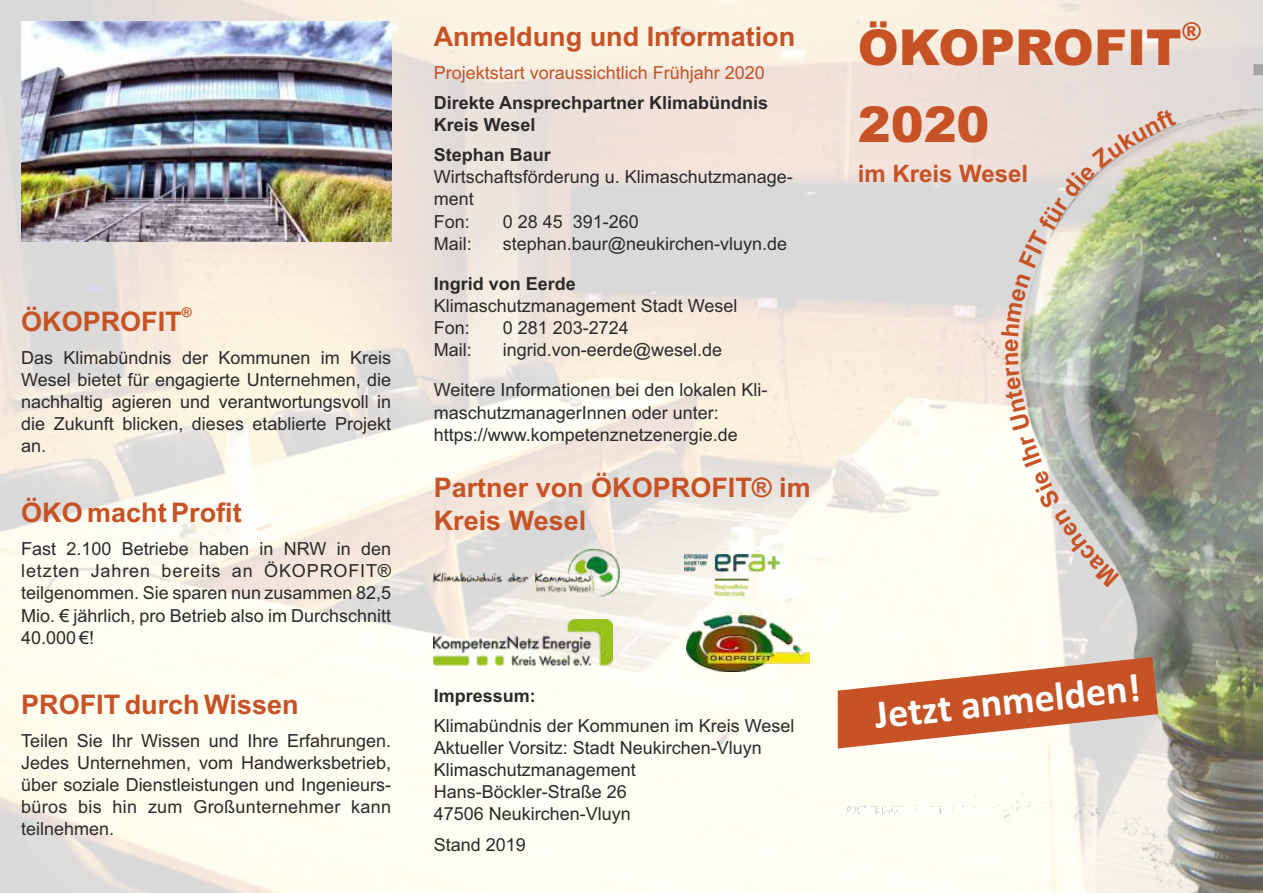
<style>
.page{position:relative;width:1263px;height:893px;background:#fff}
.page>*{position:absolute;margin:0;border:0;box-sizing:border-box;transform-origin:0 0}
.t1{font:900 49.5px/76.7px "Arial";color:#c65225}
.t2{font:700 40.2px "Calibri";color:#fefefe}
.t3{font:700 27px/33.2px "Arial";color:#c65225}
.t4{font:900 24.75px "Arial";color:#c65225}
.t5{font:700 24px "Arial";color:#c65225}
.t6{font:18px/22px "Arial";color:#2b2a29}
.t7{font:700 18px/22px "Arial";color:#2b2a29}
.t8{font:18px "Arial";color:#c65225}
.t9{font:700 13.5px "Arial";color:#c65225}
</style>
<div class="page">
<img style="left:0;top:0;width:1263px;height:893px">
<img style="left:686px;top:615px;width:123px;height:56px">
<img style="left:684px;top:555px;width:95px;height:41px">
<img style="left:845px;top:805px;width:138px;height:9px">
<img style="left:434px;top:549px;width:186px;height:48px">
<img style="left:21px;top:21px;width:370px;height:220px">
<img style="left:434px;top:619px;width:179px;height:46px">
<svg style="left:838px;top:657px;width:320px;height:91px"></svg>
<img style="left:1001px;top:108px;width:175px;height:480px">
<h3 class="t3" style="left:21px;top:307px;width:162px">ÖKOPROFIT</h3>
<p class="t9" style="left:182px;top:307px;width:11px">®</p>
<p class="t6" style="left:21px;top:348px;width:371px;text-align:justify">Das Klimabündnis der Kommunen im Kreis Wesel bietet für engagierte Unternehmen, die nachhaltig agieren und verantwortungsvoll in die Zukunft blicken, dieses etablierte Projekt an.</p>
<h3 class="t3" style="left:21px;top:499px;width:222px">ÖKO macht Profit</h3>
<p class="t6" style="left:21px;top:539px;width:371px;text-align:justify">Fast 2.100 Betriebe haben in NRW in den letzten Jahren bereits an ÖKOPROFIT® teilgenommen. Sie sparen nun zusammen 82,5<br>Mio. € jährlich, pro Betrieb also im Durchschnitt 40.000 €!</p>
<h3 class="t3" style="left:21px;top:690px;width:279px">PROFIT durch Wissen</h3>
<p class="t6" style="left:21px;top:731px;width:371px;text-align:justify">Teilen Sie Ihr Wissen und Ihre Erfahrungen.<br>Jedes Unternehmen, vom Handwerksbetrieb, über soziale Dienstleistungen und Ingenieurs&shy;büros bis hin zum Großunternehmer kann teilnehmen.</p>
<h3 class="t3" style="left:434px;top:22px;width:363px">Anmeldung und Information</h3>
<p class="t8" style="left:434px;top:66px;width:333px">Projektstart voraussichtlich Frühjahr 2020</p>
<p class="t7" style="left:434px;top:93px;width:336px">Direkte Ansprechpartner Klimabündnis<br>Kreis Wesel</p>
<p class="t7" style="left:434px;top:145px;width:119px">Stephan Baur</p>
<p class="t6" style="left:434px;top:168px;width:361px">Wirtschaftsförderung u. Klimaschutzmanage&shy;ment<br>Fon:</p>
<p class="t6" style="left:503px;top:212px;width:138px">0 28 45 391-260</p>
<p class="t6" style="left:434px;top:234px;width:39px">Mail:</p>
<p class="t6" style="left:503px;top:234px;width:286px">stephan.baur@neukirchen-vluyn.de</p>
<p class="t7" style="left:434px;top:274px;width:144px">Ingrid von Eerde</p>
<p class="t6" style="left:434px;top:296px;width:305px">Klimaschutzmanagement Stadt Wesel<br>Fon:</p>
<p class="t6" style="left:503px;top:318px;width:128px">0 281 203-2724</p>
<p class="t6" style="left:434px;top:341px;width:39px">Mail:</p>
<p class="t6" style="left:503px;top:341px;width:221px">ingrid.von-eerde@wesel.de</p>
<p class="t6" style="left:434px;top:381px;width:335px">Weitere Informationen bei den lokalen Kli&shy;maschutzmanagerInnen oder unter: https://www.kompetenznetzenergie.de</p>
<h3 class="t3" style="left:434px;top:474px;width:378px">Partner von ÖKOPROFIT® im<br>Kreis Wesel</h3>
<p class="t7" style="left:434px;top:686px;width:104px">Impressum:</p>
<p class="t6" style="left:434px;top:716px;width:362px">Klimabündnis der Kommunen im Kreis Wesel<br>Aktueller Vorsitz: Stadt Neukirchen-Vluyn<br>Klimaschutzmanagement<br>Hans-Böckler-Straße 26<br>47506 Neukirchen-Vluyn</p>
<p class="t6" style="left:434px;top:835px;width:94px">Stand 2019</p>
<h1 class="t1" style="left:858px;top:14px;width:326px">ÖKOPROFIT<br>2020</h1>
<h3 class="t5" style="left:858px;top:165px;width:172px">im Kreis Wesel</h3>
<h3 class="t4" style="left:1182px;top:22px;width:21px">®</h3>
<h2 class="t2" style="left:873px;top:698px;width:268px;rotate:-6deg">Jetzt anmelden!</h2>
</div>
